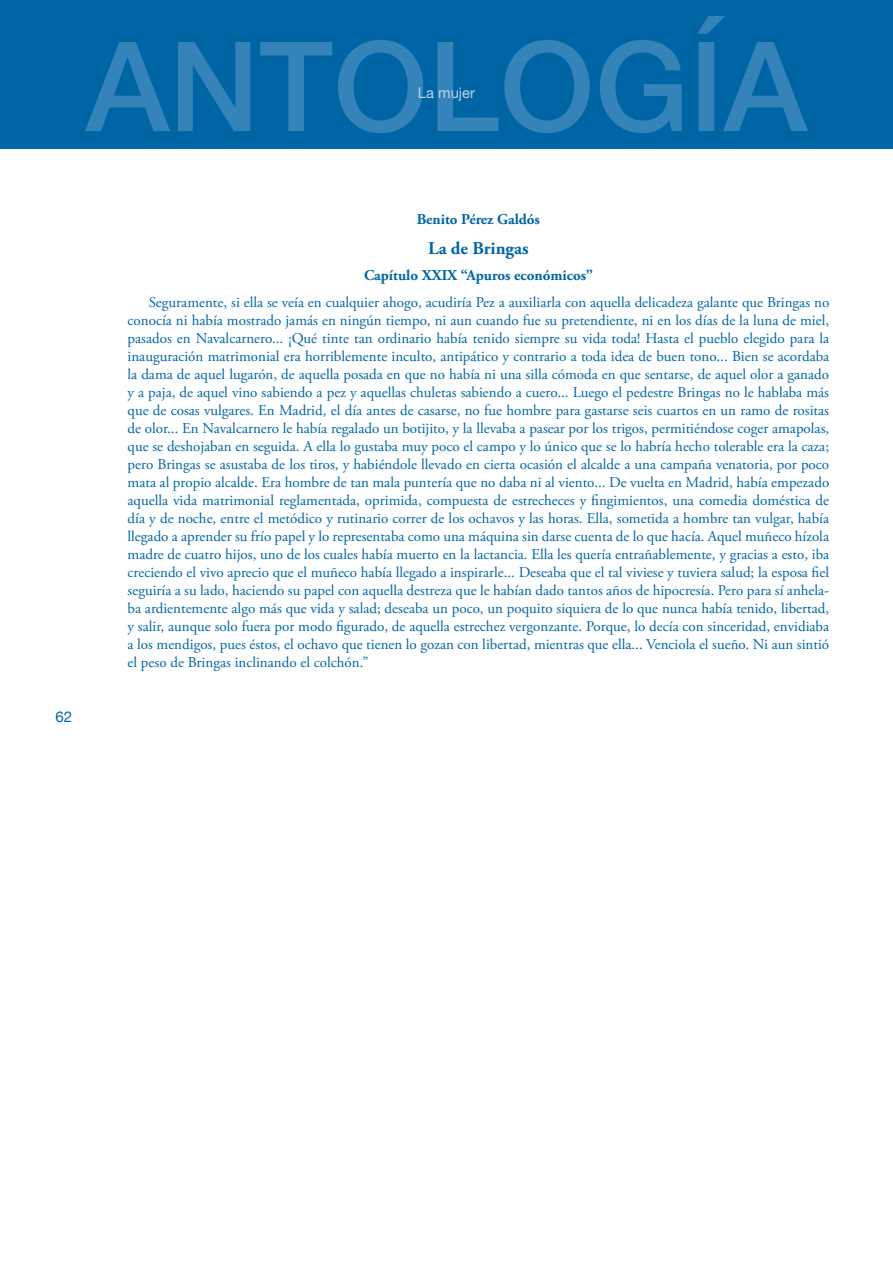
<style>
.page{position:relative;width:893px;height:1263px;background:#fff}
.page>*{position:absolute;margin:0;border:0;box-sizing:border-box;transform-origin:0 0}
.t1{font:500 124.8px "Helvetica Neue LT Std";color:#3484ba}
.t2{font:700 18px "Adobe Garamond Pro";color:#0065a4}
.t3{font:15px/18px "Adobe Garamond Pro";color:#0065a4;text-align:justify}
.t4{font:700 15px "Adobe Garamond Pro";color:#0065a4}
.t5{font:15px "Helvetica Neue";color:#0065a4}
.t6{font:14.7px "Helvetica Neue LT Std";color:#c0d2e8}
</style>
<div class="page">
<div style="left:0;top:0;width:893px;height:149px;background:#0065a4"></div>
<h1 class="t1" style="left:86px;top:12px;width:723px">ANTOLOGÍA</h1>
<p class="t6" style="left:418px;top:84px;width:59px">La mujer</p>
<p class="t5" style="left:55px;top:708px;width:18px">62</p>
<p class="t4" style="left:417px;top:210px;width:125px">Benito Pérez Galdós</p>
<p class="t2" style="left:428px;top:237px;width:102px">La de Bringas</p>
<p class="t4" style="left:364px;top:267px;width:230px">Capítulo XXIX “Apuros económicos”</p>
<p class="t3" style="left:128px;top:293px;width:703px;text-indent:21px">Seguramente, si ella se veía en cualquier ahogo, acudiría Pez a auxiliarla con aquella delicadeza galante que Bringas no conocía ni había mostrado jamás en ningún tiempo, ni aun cuando fue su pretendiente, ni en los días de la luna de miel, pasados en Navalcarnero... ¡Qué tinte tan ordinario había tenido siempre su vida toda! Hasta el pueblo elegido para la inauguración matrimonial era horriblemente inculto, antipático y contrario a toda idea de buen tono... Bien se acordaba la dama de aquel lugarón, de aquella posada en que no había ni una silla cómoda en que sentarse, de aquel olor a ganado y a paja, de aquel vino sabiendo a pez y aquellas chuletas sabiendo a cuero... Luego el pedestre Bringas no le hablaba más que de cosas vulgares. En Madrid, el día antes de casarse, no fue hombre para gastarse seis cuartos en un ramo de rositas de olor... En Navalcarnero le había regalado un botijito, y la llevaba a pasear por los trigos, permitiéndose coger amapolas, que se deshojaban en seguida. A ella lo gustaba muy poco el campo y lo único que se lo habría hecho tolerable era la caza; pero Bringas se asustaba de los tiros, y habiéndole llevado en cierta ocasión el alcalde a una campaña venatoria, por poco mata al propio alcalde. Era hombre de tan mala puntería que no daba ni al viento... De vuelta en Madrid, había empezado aquella vida matrimonial reglamentada, oprimida, compuesta de estrecheces y fingimientos, una comedia doméstica de día y de noche, entre el metódico y rutinario correr de los ochavos y las horas. Ella, sometida a hombre tan vulgar, había llegado a aprender su frío papel y lo representaba como una máquina sin darse cuenta de lo que hacía. Aquel muñeco hízola madre de cuatro hijos, uno de los cuales había muerto en la lactancia. Ella les quería entrañablemente, y gracias a esto, iba creciendo el vivo aprecio que el muñeco había llegado a inspirarle... Deseaba que el tal viviese y tuviera salud; la esposa fiel seguiría a su lado, haciendo su papel con aquella destreza que le habían dado tantos años de hipocresía. Pero para sí anhela&shy;ba ardientemente algo más que vida y salad; deseaba un poco, un poquito siquiera de lo que nunca había tenido, libertad, y salir, aunque solo fuera por modo figurado, de aquella estrechez vergonzante. Porque, lo decía con sinceridad, envidiaba a los mendigos, pues éstos, el ochavo que tienen lo gozan con libertad, mientras que ella... Venciola el sueño. Ni aun sintió el peso de Bringas inclinando el colchón.”</p>
</div>
